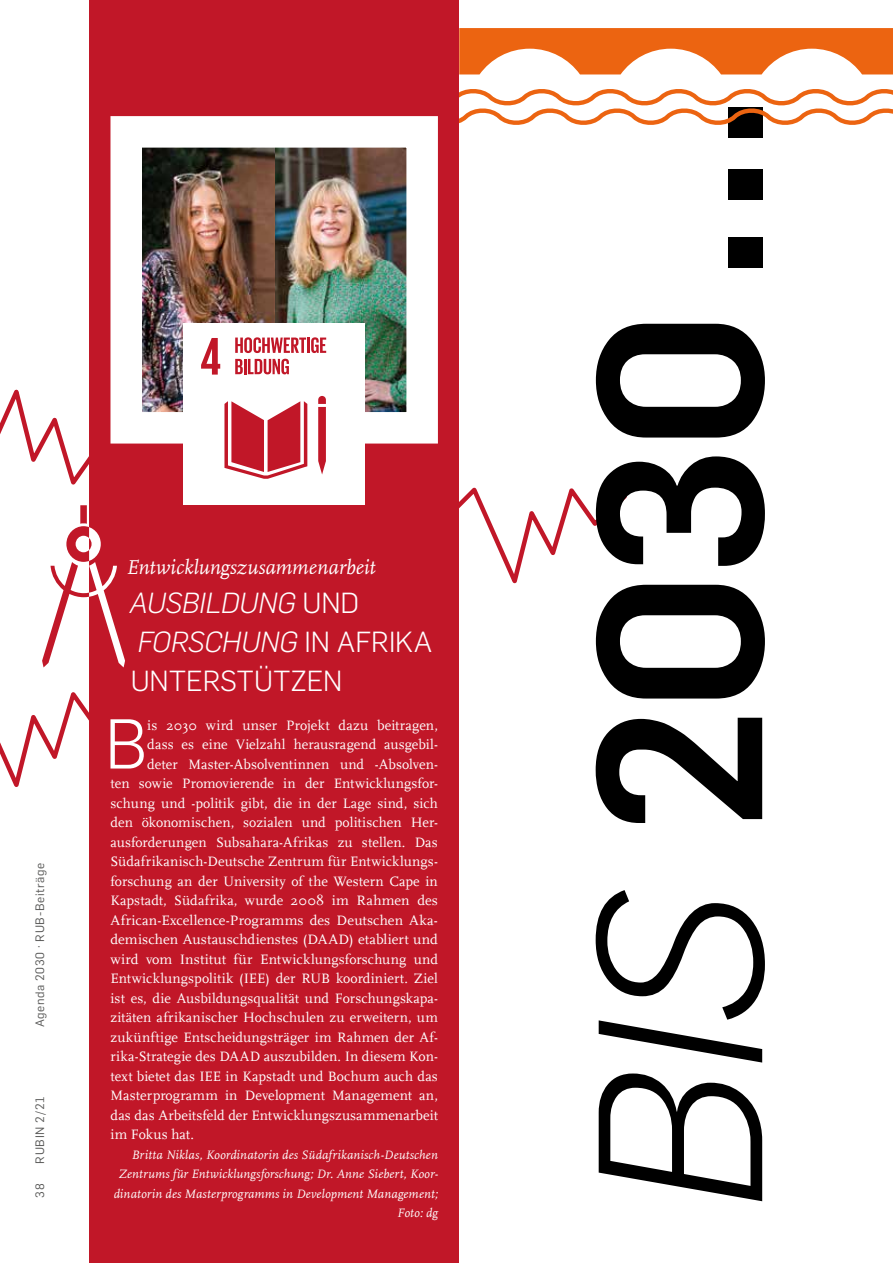
<style>
.page{position:relative;width:893px;height:1263px;background:#fff}
.page>*{position:absolute;margin:0;border:0;box-sizing:border-box;transform-origin:0 0}
.t1{font:700 229.35px "Rub Flama";color:#000}
.t2{font:300 69px "Rub Flama";color:#fff}
.t3{font:300 28.5px/39px "Rub Flama";letter-spacing:.01em;color:#fff}
.t4{font:italic 21px "RUB Scala MZ";color:#fff}
.t5{font:14.25px "RUB Scala MZ";letter-spacing:.005em;color:#fff}
.t6{font:italic 12.75px/19.5px "RUB Scala MZ";letter-spacing:.015em;color:#fff;text-align:right}
.t7{font:12px "Rub Flama";letter-spacing:.055em;color:#575756}
.s1{font-style:italic}
.s2{font-weight:300;font-style:italic}
</style>
<div class="page">
<svg style="left:0;top:692px;width:89px;height:95px"></svg>
<svg style="left:459px;top:487px;width:168px;height:97px"></svg>
<svg style="left:459px;top:28px;width:434px;height:46px"></svg>
<svg style="left:459px;top:89px;width:434px;height:36px"></svg>
<div style="left:89px;top:0;width:370px;height:1263px;background:#c11728"></div>
<img style="left:110px;top:116px;width:328px;height:328px">
<div style="left:183px;top:323px;width:182px;height:181px;background:#fff"></div>
<svg style="left:201px;top:338px;width:19px;height:37px"></svg>
<svg style="left:318px;top:396px;width:8px;height:78px"></svg>
<svg style="left:224px;top:401px;width:83px;height:78px"></svg>
<svg style="left:235px;top:337px;width:91px;height:16px"></svg>
<svg style="left:235px;top:359px;width:54px;height:15px"></svg>
<svg style="left:42px;top:505px;width:83px;height:162px"></svg>
<svg style="left:0;top:378px;width:133px;height:107px"></svg>
<p class="t7" style="left:32px;top:1027px;width:166px;rotate:-90deg">Agenda 2030 · RUB-Beiträge</p>
<p class="t7" style="left:32px;top:1163px;width:69px;rotate:-90deg">RUBIN 2/21</p>
<p class="t7" style="left:32px;top:1197px;width:16px;rotate:-90deg">38</p>
<h3 class="t4" style="left:126px;top:554px;width:251px">Entwicklungszusammenarbeit</h3>
<h3 class="t3" style="left:129px;top:581px;width:305px"><span class="s1">AUSBILDUNG</span> UND<br><span class="s1">FORSCHUNG</span> IN AFRIKA<br>UNTERSTÜTZEN</h3>
<h2 class="t2" style="left:105px;top:697px;width:44px">B</h2>
<p class="t5" style="left:147px;top:715px;width:292px">is 2030 wird unser Projekt dazu beitragen,</p>
<p class="t5" style="left:147px;top:735px;width:292px">dass es eine Vielzahl herausragend ausgebil-</p>
<p class="t5" style="left:147px;top:754px;width:292px">deter Master-Absolventinnen und -Absolven-</p>
<p class="t5" style="left:110px;top:774px;width:329px">ten sowie Promovierende in der Entwicklungsfor-</p>
<p class="t5" style="left:110px;top:793px;width:329px">schung und -politik gibt, die in der Lage sind, sich</p>
<p class="t5" style="left:110px;top:813px;width:329px">den ökonomischen, sozialen und politischen Her-</p>
<p class="t5" style="left:110px;top:832px;width:329px">ausforderungen Subsahara-Afrikas zu stellen. Das</p>
<p class="t5" style="left:110px;top:852px;width:329px">Südafrikanisch-Deutsche Zentrum für Entwicklungs-</p>
<p class="t5" style="left:110px;top:871px;width:329px">forschung an der University of the Western Cape in</p>
<p class="t5" style="left:110px;top:891px;width:329px">Kapstadt, Südafrika, wurde 2008 im Rahmen des</p>
<p class="t5" style="left:110px;top:910px;width:329px">African-Excellence-Programms des Deutschen Aka-</p>
<p class="t5" style="left:110px;top:930px;width:329px">demischen Austauschdienstes (DAAD) etabliert und</p>
<p class="t5" style="left:110px;top:949px;width:329px">wird vom Institut für Entwicklungsforschung und</p>
<p class="t5" style="left:110px;top:969px;width:329px">Entwicklungspolitik (IEE) der RUB koordiniert. Ziel</p>
<p class="t5" style="left:110px;top:988px;width:329px">ist es, die Ausbildungsqualität und Forschungskapa-</p>
<p class="t5" style="left:110px;top:1008px;width:329px">zitäten afrikanischer Hochschulen zu erweitern, um</p>
<p class="t5" style="left:110px;top:1027px;width:329px">zukünftige Entscheidungsträger im Rahmen der Af-</p>
<p class="t5" style="left:110px;top:1047px;width:329px">rika-Strategie des DAAD auszubilden. In diesem Kon-</p>
<p class="t5" style="left:110px;top:1066px;width:329px">text bietet das IEE in Kapstadt und Bochum auch das</p>
<p class="t5" style="left:110px;top:1086px;width:329px">Masterprogramm in Development Management an,</p>
<p class="t5" style="left:110px;top:1105px;width:329px">das das Arbeitsfeld der Entwicklungszusammenarbeit</p>
<p class="t5" style="left:110px;top:1125px;width:85px">im Fokus hat.</p>
<p class="t6" style="left:114px;top:1144px;width:326px">Britta Niklas, Koordinatorin des Südafrikanisch-Deutschen Zentrums für Entwicklungsforschung; Dr. Anne Siebert, Koor&shy;dinatorin des Masterprogramms in Development Management; Foto: dg</p>
<h1 class="t1" style="left:515px;top:1213px;width:1122px;rotate:-90deg"><span class="s2">BIS</span> 2030 ...</h1>
</div>
